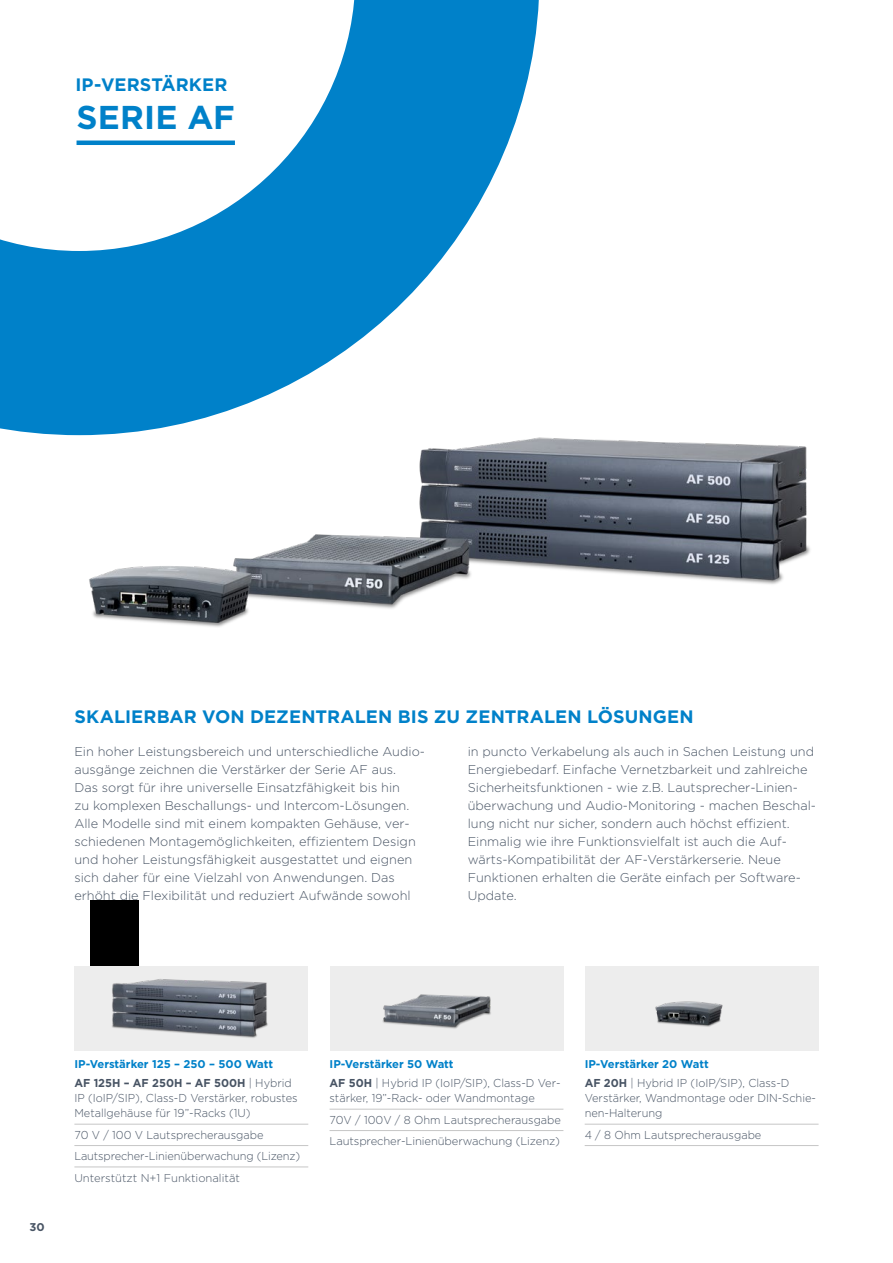
<style>
.page{position:relative;width:893px;height:1263px;background:#fff}
.page>*{position:absolute;margin:0;border:0;box-sizing:border-box;transform-origin:0 0}
.t1{font:700 33px "Gotham";color:#0081c9}
.t2{font:700 18px "Gotham";letter-spacing:.005em;color:#0081c9}
.t3{font:300 12.75px/18px "Gotham";color:#485464}
.t4{font:300 11.55px/15px "Gotham";color:#485464;scale:.96 1}
.t5{font:700 11.25px "Gotham";color:#0081c9}
.t6{font:300 11.25px "Gotham";letter-spacing:-.01em;color:#485464}
.t7{font:700 11.25px "Gotham";color:#485464}
.s1{font-weight:700}
</style>
<div class="page">
<svg style="left:0;top:0;width:539px;height:434px;fill:#0081c9"></svg>
<hr style="left:77px;top:141px;width:158px;height:4px;background:#0081c9">
<div style="left:330px;top:966px;width:233px;height:85px;background:#ededed"></div>
<div style="left:74px;top:966px;width:234px;height:85px;background:#ededed"></div>
<div style="left:585px;top:966px;width:234px;height:85px;background:#ededed"></div>
<hr style="left:330px;top:1109px;width:233px;height:1px;background:#c6c6c6">
<hr style="left:330px;top:1130px;width:233px;height:1px;background:#c6c6c6">
<hr style="left:585px;top:1124px;width:234px;height:1px;background:#c6c6c6">
<hr style="left:585px;top:1145px;width:234px;height:1px;background:#c6c6c6">
<hr style="left:74px;top:1124px;width:234px;height:1px;background:#c6c6c6">
<hr style="left:74px;top:1145px;width:234px;height:1px;background:#c6c6c6">
<hr style="left:74px;top:1166px;width:234px;height:1px;background:#c6c6c6">
<img style="left:37px;top:421px;width:773px;height:206px">
<img style="left:112px;top:979px;width:156px;height:59px">
<img style="left:382px;top:994px;width:109px;height:35px">
<img style="left:655px;top:1001px;width:68px;height:26px">
<div style="left:91px;top:900px;width:48px;height:66px;background:#000"></div>
<h2 class="t2" style="left:75px;top:73px;width:154px">IP-VERSTÄRKER</h2>
<h1 class="t1" style="left:77px;top:96px;width:160px">SERIE AF</h1>
<h2 class="t2" style="left:74px;top:705px;width:621px">SKALIERBAR VON DEZENTRALEN BIS ZU ZENTRALEN LÖSUNGEN</h2>
<p class="t3" style="left:74px;top:742px;width:352px">Ein hoher Leistungsbereich und unterschiedliche Audio&shy;ausgänge zeichnen die Verstärker der Serie AF aus.<br>Das sorgt für ihre universelle Einsatzfähigkeit bis hin<br>zu komplexen Beschallungs- und Intercom-Lösungen.<br>Alle Modelle sind mit einem kompakten Gehäuse, ver&shy;schiedenen Montagemöglichkeiten, effizientem Design und hoher Leistungsfähigkeit ausgestattet und eignen sich daher für eine Vielzahl von Anwendungen. Das erhöht die Flexibilität und reduziert Aufwände sowohl</p>
<p class="t3" style="left:468px;top:742px;width:350px">in puncto Verkabelung als auch in Sachen Leistung und Energiebedarf. Einfache Vernetzbarkeit und zahlreiche Sicherheitsfunktionen - wie z.B. Lautsprecher-Linien&shy;überwachung und Audio-Monitoring - machen Beschal&shy;lung nicht nur sicher, sondern auch höchst effizient.<br>Einmalig wie ihre Funktionsvielfalt ist auch die Auf&shy;wärts-Kompatibilität der AF-Verstärkerserie. Neue Funktionen erhalten die Geräte einfach per Software-Update.</p>
<p class="t7" style="left:30px;top:1219px;width:17px">30</p>
<p class="t5" style="left:74px;top:1057px;width:200px">IP-Verstärker 125 – 250 – 500 Watt</p>
<p class="t4" style="left:74px;top:1075px;width:234px"><span class="s1">AF 125H – AF 250H – AF 500H</span> | Hybrid<br>IP (IoIP/SIP), Class-D Verstärker, robustes<br>Metallgehäuse für 19”-Racks (1U)</p>
<p class="t4" style="left:74px;top:1124px;width:237px;line-height:21.5px">70 V / 100 V Lautsprecherausgabe<br>Lautsprecher-Linienüberwachung (Lizenz)</p>
<p class="t6" style="left:74px;top:1170px;width:167px">Unterstützt N+1 Funktionalität</p>
<p class="t5" style="left:330px;top:1057px;width:126px">IP-Verstärker 50 Watt</p>
<p class="t4" style="left:330px;top:1075px;width:242px"><span class="s1">AF 50H</span> | Hybrid IP (IoIP/SIP), Class-D Ver&shy;stärker, 19”-Rack- oder Wandmontage</p>
<p class="t4" style="left:330px;top:1112px;width:243px">70V / 100V / 8 Ohm Lautsprecherausgabe</p>
<p class="t6" style="left:330px;top:1134px;width:232px">Lautsprecher-Linienüberwachung (Lizenz)</p>
<p class="t5" style="left:585px;top:1057px;width:125px">IP-Verstärker 20 Watt</p>
<p class="t4" style="left:585px;top:1075px;width:242px"><span class="s1">AF 20H</span> | Hybrid IP (IoIP/SIP), Class-D<br>Verstärker, Wandmontage oder DIN-Schie&shy;nen-Halterung</p>
<p class="t4" style="left:585px;top:1127px;width:186px">4 / 8 Ohm Lautsprecherausgabe</p>
</div>
